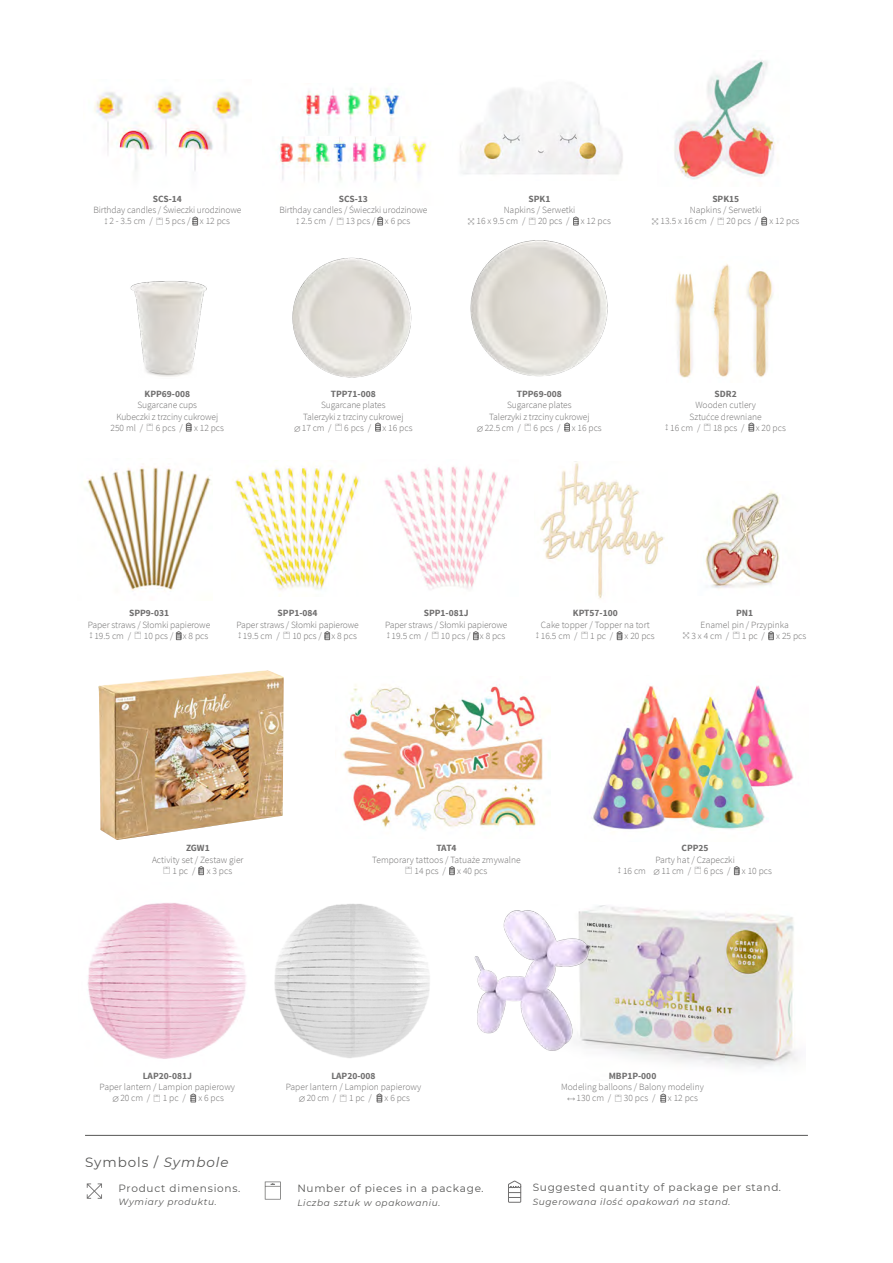
<style>
.page{position:relative;width:893px;height:1263px;background:#fff}
.page>*{position:absolute;margin:0;border:0;box-sizing:border-box;transform-origin:0 0}
.t1{font:13.5px "Montserrat";letter-spacing:.07em;color:#575756}
.t2{font:10.5px "Montserrat";letter-spacing:.07em;color:#575756}
.t3{font:300 9.45px/11.2px "Source Sans Pro";color:#706f6f;text-align:center}
.t4{font:700 9.45px "Source Sans Pro";color:#706f6f}
.t5{font:italic 9px "Montserrat";letter-spacing:.07em;color:#575756}
.s1{font-family:"Party Deco Source";font-weight:400;font-size:5.4px}
.s2{font-family:"Party Deco Source";font-weight:400;font-size:6.75px}
.s3{font-style:italic}
</style>
<div class="page">
<hr style="left:85px;top:1135px;width:723px;height:1px;background:#575756">
<svg style="left:87px;top:1183px;width:15px;height:16px"></svg>
<svg style="left:265px;top:1181px;width:16px;height:18px"></svg>
<svg style="left:508px;top:1180px;width:13px;height:23px"></svg>
<img style="left:470px;top:222px;width:138px;height:155px">
<img style="left:292px;top:257px;width:120px;height:121px">
<img style="left:130px;top:281px;width:77px;height:96px">
<img style="left:675px;top:263px;width:98px;height:115px">
<svg style="left:186px;top:423px;width:5px;height:8px"></svg>
<svg style="left:375px;top:423px;width:6px;height:8px"></svg>
<svg style="left:565px;top:423px;width:5px;height:8px"></svg>
<svg style="left:749px;top:423px;width:5px;height:8px"></svg>
<img style="left:279px;top:136px;width:152px;height:46px">
<img style="left:302px;top:88px;width:98px;height:48px">
<img style="left:94px;top:91px;width:146px;height:80px">
<img style="left:674px;top:60px;width:102px;height:120px">
<img style="left:460px;top:88px;width:163px;height:87px">
<svg style="left:193px;top:217px;width:5px;height:8px"></svg>
<svg style="left:378px;top:217px;width:5px;height:8px"></svg>
<svg style="left:573px;top:217px;width:5px;height:8px"></svg>
<svg style="left:762px;top:217px;width:5px;height:8px"></svg>
<img style="left:342px;top:684px;width:209px;height:147px">
<img style="left:98px;top:670px;width:186px;height:170px">
<img style="left:593px;top:685px;width:201px;height:145px">
<svg style="left:734px;top:866px;width:5px;height:9px"></svg>
<svg style="left:449px;top:866px;width:6px;height:9px"></svg>
<svg style="left:199px;top:866px;width:5px;height:9px"></svg>
<img style="left:540px;top:461px;width:124px;height:138px">
<img style="left:85px;top:466px;width:126px;height:125px">
<img style="left:235px;top:466px;width:125px;height:130px">
<img style="left:384px;top:466px;width:126px;height:124px">
<img style="left:705px;top:490px;width:76px;height:99px">
<svg style="left:176px;top:631px;width:5px;height:9px"></svg>
<svg style="left:325px;top:631px;width:5px;height:9px"></svg>
<svg style="left:473px;top:631px;width:5px;height:9px"></svg>
<svg style="left:617px;top:631px;width:5px;height:9px"></svg>
<svg style="left:768px;top:631px;width:6px;height:9px"></svg>
<img style="left:274px;top:904px;width:156px;height:154px">
<img style="left:87px;top:903px;width:159px;height:156px">
<img style="left:606px;top:906px;width:192px;height:162px">
<img style="left:474px;top:905px;width:132px;height:146px">
<svg style="left:661px;top:1094px;width:5px;height:8px"></svg>
<svg style="left:191px;top:1093px;width:5px;height:9px"></svg>
<svg style="left:377px;top:1093px;width:5px;height:9px"></svg>
<p class="t4" style="left:153px;top:192px;width:31px">SCS-14</p>
<p class="t3" style="left:93px;top:204px;width:150px">Birthday candles / Świeczki urodzinowe <span class="s1">#</span> 2 - 3.5 cm / <sup>&amp;</sup> 5 pcs / x 12 pcs</p>
<p class="t4" style="left:339px;top:192px;width:31px">SCS-13</p>
<p class="t3" style="left:279px;top:204px;width:150px">Birthday candles / Świeczki urodzinowe <span class="s1">#</span> 2.5 cm / <sup>&amp;</sup> 13 pcs / x 6 pcs</p>
<p class="t4" style="left:529px;top:192px;width:23px">SPK1</p>
<p class="t3" style="left:468px;top:204px;width:144px">Napkins / Serwetki<br><sup>@</sup> 16 x 9.5 cm / <sup>&amp;</sup> 20 pcs / x 12 pcs</p>
<p class="t4" style="left:712px;top:192px;width:28px">SPK15</p>
<p class="t3" style="left:652px;top:204px;width:149px">Napkins / Serwetki<br><sup>@</sup> 13.5 x 16 cm / <sup>&amp;</sup> 20 pcs / x 12 pcs</p>
<p class="t4" style="left:145px;top:388px;width:47px">KPP69-008</p>
<p class="t3" style="left:111px;top:400px;width:115px">Sugarcane cups<br>Kubeczki z trzciny cukrowej<br>250 ml / <sup>&amp;</sup> 6 pcs / x 12 pcs</p>
<p class="t4" style="left:331px;top:388px;width:47px">TPP71-008</p>
<p class="t3" style="left:294px;top:400px;width:120px">Sugarcane plates<br>Talerzyki z trzciny cukrowej<br><span class="s2">%</span> 17 cm / <sup>&amp;</sup> 6 pcs / x 16 pcs</p>
<p class="t4" style="left:517px;top:388px;width:47px">TPP69-008</p>
<p class="t3" style="left:477px;top:400px;width:126px">Sugarcane plates<br>Talerzyki z trzciny cukrowej<br><span class="s2">%</span> 22.5 cm / <sup>&amp;</sup> 6 pcs / x 16 pcs</p>
<p class="t4" style="left:715px;top:388px;width:24px">SDR2</p>
<p class="t3" style="left:665px;top:400px;width:122px">Wooden cutlery<br>Sztućce drewniane<br><span class="s1">#</span> 16 cm / <sup>&amp;</sup> 18 pcs / x 20 pcs</p>
<p class="t4" style="left:129px;top:607px;width:41px">SPP9-031</p>
<p class="t3" style="left:88px;top:619px;width:124px;text-align:left">Paper straws / Słomki papierowe <span class="s1">#</span> 19.5 cm / <sup>&amp;</sup> 10 pcs / x 8 pcs</p>
<p class="t4" style="left:278px;top:607px;width:41px">SPP1-084</p>
<p class="t3" style="left:236px;top:619px;width:124px;text-align:left">Paper straws / Słomki papierowe <span class="s1">#</span> 19.5 cm / <sup>&amp;</sup> 10 pcs / x 8 pcs</p>
<p class="t4" style="left:424px;top:607px;width:46px">SPP1-081J</p>
<p class="t3" style="left:385px;top:619px;width:124px;text-align:left">Paper straws / Słomki papierowe <span class="s1">#</span> 19.5 cm / <sup>&amp;</sup> 10 pcs / x 8 pcs</p>
<p class="t4" style="left:573px;top:607px;width:46px">KPT57-100</p>
<p class="t3" style="left:536px;top:619px;width:120px">Cake topper / Topper na tort<br><span class="s1">#</span> 16.5 cm / <sup>&amp;</sup> 1 pc / x 20 pcs</p>
<p class="t4" style="left:736px;top:607px;width:19px">PN1</p>
<p class="t3" style="left:683px;top:619px;width:125px">Enamel pin / Przypinka<br><sup>@</sup> 3 x 4 cm / <sup>&amp;</sup> 1 pc / x 25 pcs</p>
<p class="t4" style="left:186px;top:842px;width:25px">ZGW1</p>
<p class="t3" style="left:152px;top:854px;width:93px">Activity set / Zestaw gier <sup>&amp;</sup> 1 pc / x 3 pcs</p>
<p class="t4" style="left:436px;top:842px;width:22px">TAT4</p>
<p class="t3" style="left:372px;top:854px;width:150px">Temporary tattoos / Tatuaże zmywalne <sup>&amp;</sup> 14 pcs / x 40 pcs</p>
<p class="t4" style="left:682px;top:842px;width:29px">CPP25</p>
<p class="t3" style="left:618px;top:854px;width:155px">Party hat / Czapeczki<br><span class="s1">#</span> 16 cm <span class="s2">%</span> 11 cm / <sup>&amp;</sup> 6 pcs / x 10 pcs</p>
<p class="t4" style="left:143px;top:1069px;width:51px">LAP20-081J</p>
<p class="t3" style="left:113px;top:1081px;width:124px;text-align:left;text-indent:-13px">Paper lantern / Lampion papierowy <span class="s2">%</span> 20 cm / <sup>&amp;</sup> 1 pc /</p>
<p class="t3" style="left:198px;top:1092px;width:27px">x 6 pcs</p>
<h1 class="t1" style="left:85px;top:1153px;width:145px">Symbols / <span class="s3">Symbole</span></h1>
<p class="t2" style="left:119px;top:1181px;width:123px">Product dimensions.</p>
<p class="t5" style="left:119px;top:1196px;width:100px">Wymiary produktu.</p>
<p class="t4" style="left:331px;top:1069px;width:46px">LAP20-008</p>
<p class="t3" style="left:299px;top:1081px;width:124px;text-align:left;text-indent:-13px">Paper lantern / Lampion papierowy <span class="s2">%</span> 20 cm / <sup>&amp;</sup> 1 pc /</p>
<p class="t3" style="left:385px;top:1092px;width:27px">x 6 pcs</p>
<p class="t2" style="left:297px;top:1181px;width:188px">Number of pieces in a package<span class="s3">.</span></p>
<p class="t5" style="left:297px;top:1196px;width:145px">Liczba sztuk w opakowaniu.</p>
<p class="t4" style="left:609px;top:1069px;width:49px">MBP1P-000</p>
<p class="t3" style="left:567px;top:1081px;width:138px;text-align:left;text-indent:-6px">Modeling balloons / Balony modeliny <span class="s2">$</span> 130 cm / <sup>&amp;</sup> 30 pcs /</p>
<p class="t3" style="left:668px;top:1092px;width:32px">x 12 pcs</p>
<p class="t2" style="left:533px;top:1180px;width:250px">Suggested quantity of package per stand<span class="s3">.</span></p>
<p class="t5" style="left:533px;top:1195px;width:199px">Sugerowana ilość opakowań na stand.</p>
</div>
